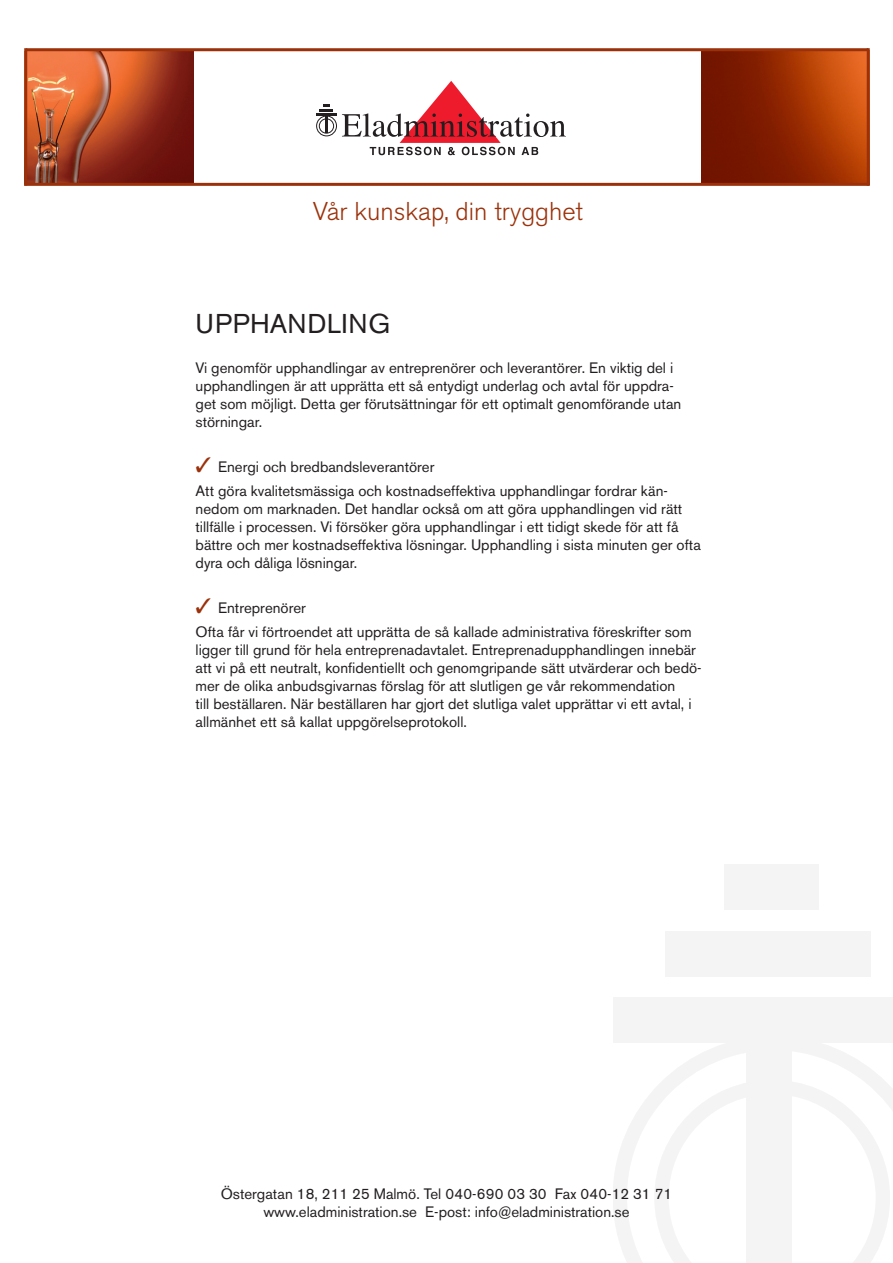
<style>
.page{position:relative;width:893px;height:1263px;background:#fff}
.page>*{position:absolute;margin:0;border:0;box-sizing:border-box;transform-origin:0 0}
.t1{font:27px "Akzidenz Grotesk BE";letter-spacing:.02em;color:#231f20}
.t2{font:25.5px "Akzidenz Grotesk BE Light Os F";color:#9b310a}
.t3{font:15px/18px "Akzidenz Grotesk BE";color:#231f20}
.s1{color:#9b310a}
</style>
<div class="page">
<div style="left:614px;top:997px;width:279px;height:45px;background:#f4f4f4"></div>
<div style="left:666px;top:931px;width:205px;height:46px;background:#f4f4f4"></div>
<div style="left:724px;top:864px;width:94px;height:45px;background:#f4f4f4"></div>
<svg style="left:614px;top:1042px;width:279px;height:221px"></svg>
<svg style="left:654px;top:1080px;width:236px;height:183px"></svg>
<img style="left:27px;top:51px;width:166px;height:132px">
<svg style="left:342px;top:81px;width:224px;height:74px"></svg>
<hr style="left:316px;top:113px;width:21px;height:3px;background:#231f20">
<svg style="left:320px;top:104px;width:13px;height:8px"></svg>
<hr style="left:325px;top:116px;width:3px;height:17px;background:#231f20">
<div style="left:316px;top:116px;width:21px;height:20px;border:1px solid #231f20;border-radius:50%"></div>
<div style="left:319px;top:118px;width:15px;height:16px;border:1px solid #231f20;border-radius:50%"></div>
<img style="left:702px;top:51px;width:165px;height:132px">
<hr style="left:24px;top:48px;width:3px;height:138px;background:#9b310a">
<hr style="left:867px;top:48px;width:3px;height:138px;background:#9b310a">
<hr style="left:24px;top:183px;width:846px;height:3px;background:#9b310a">
<hr style="left:26px;top:48px;width:842px;height:3px;background:#9b310a">
<p class="t2" style="left:313px;top:197px;width:272px">Vår kunskap, din trygghet</p>
<p class="t1" style="left:196px;top:308px;width:196px">UPPHANDLING</p>
<p class="t3" style="left:196px;top:359px;width:487px">Vi genomför upphandlingar av entreprenörer och leverantörer. En viktig del i upphandlingen är att upprätta ett så entydigt underlag och avtal för uppdra&shy;get som möjligt. Detta ger förutsättningar för ett optimalt genomförande utan störningar.</p>
<p class="t3" style="left:196px;top:458px;width:240px"><span class="s1">✓</span> Energi och bredbandsleverantörer</p>
<p class="t3" style="left:196px;top:482px;width:507px">Att göra kvalitetsmässiga och kostnadseffektiva upphandlingar fordrar kän&shy;nedom om marknaden. Det handlar också om att göra upphandlingen vid rätt tillfälle i processen. Vi försöker göra upphandlingar i ett tidigt skede för att få bättre och mer kostnadseffektiva lösningar. Upphandling i sista minuten ger ofta dyra och dåliga lösningar.</p>
<p class="t3" style="left:196px;top:599px;width:112px"><span class="s1">✓</span> Entreprenörer</p>
<p class="t3" style="left:196px;top:623px;width:507px">Ofta får vi förtroendet att upprätta de så kallade administrativa föreskrifter som ligger till grund för hela entreprenadavtalet. Entreprenadupphandlingen innebär att vi på ett neutralt, konfidentiellt och genomgripande sätt utvärderar och bedö&shy;mer de olika anbudsgivarnas förslag för att slutligen ge vår rekommendation<br>till beställaren. När beställaren har gjort det slutliga valet upprättar vi ett avtal, i allmänhet ett så kallat uppgörelseprotokoll.</p>
<p class="t3" style="left:221px;top:1185px;width:453px">Östergatan 18, 211 25 Malmö. Tel 040-690 03 30 Fax 040-12 31 71</p>
<p class="t3" style="left:263px;top:1203px;width:368px">www.eladministration.se E-post: info@eladministration.se</p>
</div>
